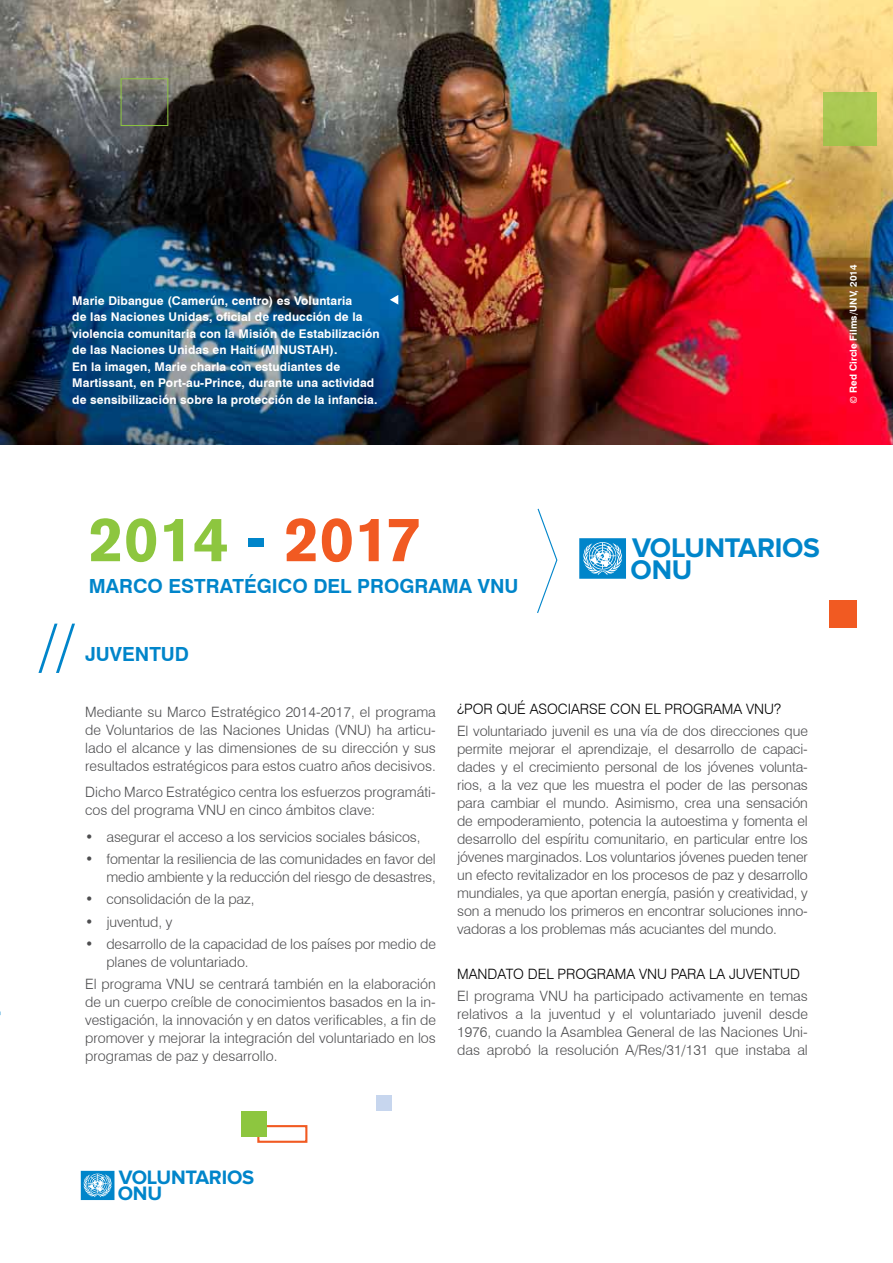
<style>
.page{position:relative;width:893px;height:1263px;background:#fff}
.page>*{position:absolute;margin:0;border:0;box-sizing:border-box;transform-origin:0 0}
.t1{font:700 62.25px "Akzidenz Grotesk BE";color:#8dc63f}
.t2{font:300 60px "Swiss 721 BT";color:#0085ca}
.t3{font:700 27.9px/21.8px "Proxima Nova";letter-spacing:-.01em;color:#0085ca}
.t4{font:700 20.1px/15.6px "Proxima Nova";letter-spacing:-.01em;color:#0085ca}
.t5{font:700 19.5px "Swiss 721 BT";color:#0085ca}
.t6{font:300 14.25px/18px "Swiss 721 BT";letter-spacing:-.005em;color:#4d4d4f;text-align:justify}
.t7{font:300 14.25px "Swiss 721 BT";color:#000}
.t8{font:700 12px/16.5px "Swiss 721 BT";letter-spacing:.01em;color:#fff}
.t9{font:700 9.75px "Swiss 721 BT";letter-spacing:.01em;color:#fff}
.s1{font-family:"Calibri";font-weight:400}
.s2{color:#0085ca}
.s3{color:#f15a22}
</style>
<div class="page">
<img style="left:0;top:0;width:893px;height:444px">
<div style="left:257px;top:1125px;width:50px;height:18px;border:2px solid #f15a22"></div>
<div style="left:121px;top:78px;width:47px;height:48px;border:1px solid #8dc63f"></div>
<div style="left:823px;top:92px;width:54px;height:54px;background:#abc852"></div>
<div style="left:376px;top:1095px;width:15px;height:15px;background:#c7d6ee"></div>
<div style="left:829px;top:601px;width:27px;height:27px;background:#f15a22"></div>
<div style="left:242px;top:1111px;width:25px;height:25px;background:#8dc63f"></div>
<svg style="left:390px;top:295px;width:8px;height:10px"></svg>
<svg style="left:537px;top:508px;width:21px;height:105px"></svg>
<svg style="left:579px;top:538px;width:47px;height:41px;background:#4aa8d9"></svg>
<svg style="left:81px;top:1171px;width:33px;height:29px"></svg>
<p class="t8" style="left:72px;top:292px;width:309px">Marie Dibangue (Camerún, centro) es Voluntaria<br>de las Naciones Unidas, oficial de reducción de la violencia comunitaria con la Misión de Estabilización de las Naciones Unidas en Haití (MINUSTAH).<br>En la imagen, Marie charla con estudiantes de Martissant, en Port-au-Prince, durante una actividad de sensibilización sobre la protección de la infancia.</p>
<p class="t9" style="left:847px;top:404px;width:141px;rotate:-90deg"><span class="s1">©</span> Red Circle Films/UNV, 2014</p>
<h1 class="t1" style="left:89px;top:503px;width:334px">2014 <span class="s2">-</span> <span class="s3">2017</span></h1>
<h3 class="t5" style="left:89px;top:574px;width:431px">MARCO ESTRATÉGICO DEL PROGRAMA VNU</h3>
<h3 class="t3" style="left:631px;top:538px;width:191px">VOLUNTARIOS<br>ONU</h3>
<h2 class="t2" style="left:39px;top:610px;width:37px">//</h2>
<h3 class="t5" style="left:85px;top:642px;width:105px">JUVENTUD</h3>
<p class="t6" style="left:85px;top:703px;width:352px">Mediante su Marco Estratégico 2014-2017, el programa de Voluntarios de las Naciones Unidas (VNU) ha articu&shy;lado el alcance y las dimensiones de su dirección y sus resultados estratégicos para estos cuatro años decisivos.</p>
<p class="t6" style="left:85px;top:783px;width:352px">Dicho Marco Estratégico centra los esfuerzos programáti&shy;cos del programa VNU en cinco ámbitos clave:</p>
<p class="t6" style="left:85px;top:828px;width:337px">• asegurar el acceso a los servicios sociales básicos,</p>
<p class="t6" style="left:85px;top:850px;width:352px;text-align:right">• fomentar la resiliencia de las comunidades en favor del medio ambiente y la reducción del riesgo de desastres,</p>
<p class="t6" style="left:85px;top:890px;width:171px">• consolidación de la paz,</p>
<p class="t6" style="left:85px;top:912px;width:89px">• juventud, y</p>
<p class="t6" style="left:106px;top:935px;width:331px;text-indent:-21px">• desarrollo de la capacidad de los países por medio de planes de voluntariado.</p>
<p class="t6" style="left:85px;top:975px;width:352px">El programa VNU se centrará también en la elaboración de un cuerpo creíble de conocimientos basados en la in&shy;vestigación, la innovación y en datos verificables, a fin de promover y mejorar la integración del voluntariado en los programas de paz y desarrollo.</p>
<p class="t7" style="left:457px;top:700px;width:325px">¿POR QUÉ ASOCIARSE CON EL PROGRAMA VNU?</p>
<p class="t6" style="left:457px;top:722px;width:352px">El voluntariado juvenil es una vía de dos direcciones que permite mejorar el aprendizaje, el desarrollo de capaci&shy;dades y el crecimiento personal de los jóvenes volunta&shy;rios, a la vez que les muestra el poder de las personas para cambiar el mundo. Asimismo, crea una sensación de empoderamiento, potencia la autoestima y fomenta el desarrollo del espíritu comunitario, en particular entre los jóvenes marginados. Los voluntarios jóvenes pueden tener un efecto revitalizador en los procesos de paz y desarrollo mundiales, ya que aportan energía, pasión y creatividad, y son a menudo los primeros en encontrar soluciones inno&shy;vadoras a los problemas más acuciantes del mundo.</p>
<p class="t7" style="left:457px;top:965px;width:344px">MANDATO DEL PROGRAMA VNU PARA LA JUVENTUD</p>
<p class="t6" style="left:457px;top:987px;width:352px">El programa VNU ha participado activamente en temas relativos a la juventud y el voluntariado juvenil desde 1976, cuando la Asamblea General de las Naciones Uni&shy;das aprobó la resolución A/Res/31/131 que instaba al</p>
<h3 class="t4" style="left:118px;top:1171px;width:138px">VOLUNTARIOS<br>ONU</h3>
</div>
